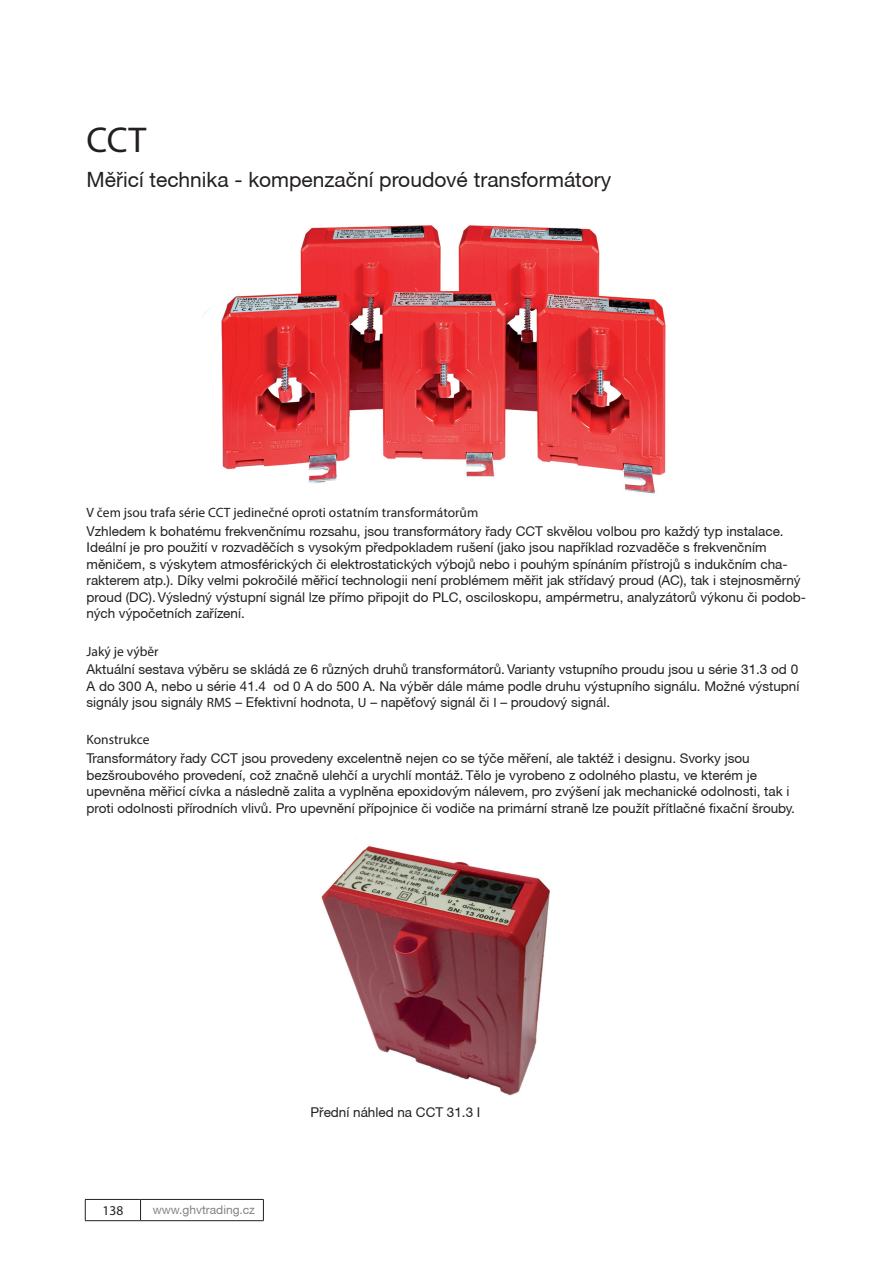
<style>
.page{position:relative;width:893px;height:1263px;background:#fff}
.page>*{position:absolute;margin:0;border:0;box-sizing:border-box;transform-origin:0 0}
._01_Helvetica_24_28{font:36px "Myriad Pro";color:#231f20}
._01_Helvetica_14_16{font:21px "Helvetica Neue CE";color:#231f20}
.Helvetica_9_11_Beste{font:13.5px/16.5px "Helvetica Neue CE";color:#231f20}
.Helvetica_9_11_Beste-2{font:13.5px "Myriad Pro";color:#231f20}
.t1{font:12px "Helvetica Neue CE";color:#808285}
.s1{font-family:"Myriad Pro"}
</style>
<div class="page">
<hr style="left:85px;top:1199px;width:56px;height:1px;background:#231f20">
<svg style="left:85px;top:1200px;width:1px;height:20px"></svg>
<hr style="left:141px;top:1199px;width:123px;height:1px;background:#231f20">
<svg style="left:140px;top:1200px;width:1px;height:20px"></svg>
<svg style="left:263px;top:1200px;width:1px;height:20px"></svg>
<hr style="left:85px;top:1220px;width:56px;height:1px;background:#231f20">
<hr style="left:141px;top:1220px;width:123px;height:1px;background:#231f20">
<img style="left:321px;top:846px;width:229px;height:250px">
<img style="left:204px;top:225px;width:462px;height:269px">
<p class="_01_Helvetica_24_28" style="left:87px;top:118px;width:61px">CCT</p>
<p class="_01_Helvetica_14_16" style="left:87px;top:166px;width:526px">Měřicí technika - kompenzační proudové transformátory</p>
<p class="Helvetica_9_11_Beste-2" style="left:87px;top:504px;width:393px">V čem jsou trafa série CCT jedinečné oproti ostatním transformátorům</p>
<p class="Helvetica_9_11_Beste" style="left:87px;top:523px;width:721px">Vzhledem k bohatému frekvenčnímu rozsahu, jsou transformátory řady CCT skvělou volbou pro každý typ instalace.<br>Ideální je pro použití v rozvaděčích s vysokým předpokladem rušení (jako jsou například rozvaděče s frekvenčním měničem, s výskytem atmosférických či elektrostatických výbojů nebo i pouhým spínáním přístrojů s indukčním cha&shy;rakterem atp.). Díky velmi pokročilé měřicí technologii není problémem měřit jak střídavý proud (AC), tak i stejnosměrný proud (DC). Výsledný výstupní signál lze přímo připojit do PLC, osciloskopu, ampérmetru, analyzátorů výkonu či podob&shy;ných výpočetních zařízení.</p>
<p class="Helvetica_9_11_Beste-2" style="left:87px;top:643px;width:74px">Jaký je výběr</p>
<p class="Helvetica_9_11_Beste" style="left:87px;top:661px;width:714px;text-align:justify">Aktuální sestava výběru se skládá ze 6 různých druhů transformátorů. Varianty vstupního proudu jsou u série 31.3 od 0<br>A do 300 A, nebo u série 41.4 od 0 A do 500 A. Na výběr dále máme podle druhu výstupního signálu. Možné výstupní signály jsou signály <span class="s1">RMS</span> – Efektivní hodnota, <span class="s1">U</span> – napěťový signál či <span class="s1">I</span> – proudový signál.</p>
<p class="Helvetica_9_11_Beste-2" style="left:87px;top:732px;width:64px">Konstrukce</p>
<p class="Helvetica_9_11_Beste" style="left:87px;top:750px;width:710px">Transformátory řady CCT jsou provedeny excelentně nejen co se týče měření, ale taktéž i designu. Svorky jsou bezšroubového provedení, což značně ulehčí a urychlí montáž. Tělo je vyrobeno z odolného plastu, ve kterém je upevněna měřicí cívka a následně zalita a vyplněna epoxidovým nálevem, pro zvýšení jak mechanické odolnosti, tak i proti odolnosti přírodních vlivů. Pro upevnění přípojnice či vodiče na primární straně lze použít přítlačné fixační šrouby.</p>
<p class="Helvetica_9_11_Beste-2" style="left:103px;top:1202px;width:22px">138</p>
<p class="t1" style="left:153px;top:1203px;width:104px">www.ghvtrading.cz</p>
<p class="Helvetica_9_11_Beste" style="left:310px;top:1104px;width:172px">Přední náhled na CCT 31.3 I</p>
</div>
